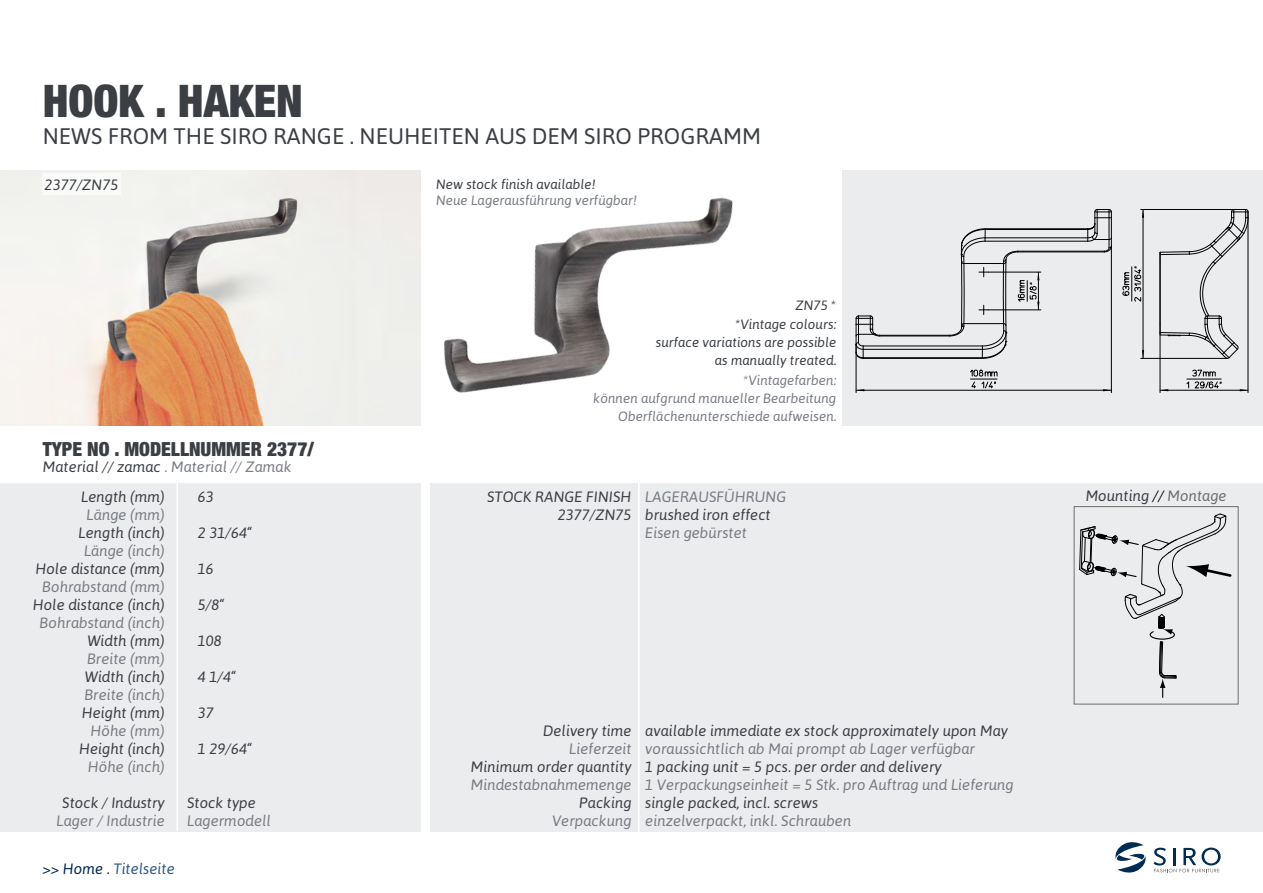
<style>
.page{position:relative;width:1263px;height:893px;background:#fff}
.page>*{position:absolute;margin:0;border:0;box-sizing:border-box;transform-origin:0 0}
.t1{font:900 condensed 45px "Helvetica Neue LTW1 G";color:#3b3f44}
.t2{font:22.5px "Asap";color:#3b3f44}
.t3{font:900 condensed 19.5px "Helvetica Neue LTW1 G";color:#3b3f44}
.t4{font:italic 15px/18px "Asap";color:#3b3f44;text-align:right}
.t5{font:italic 15px "Asap";color:#787c83}
.t6{font:italic 15px "Asap";color:#305a80}
.t7{font:italic 13.5px "Asap";color:#787c83}
.t8{font:italic 13.5px "Asap";color:#3b3f44}
.s1{color:#3b3f44}
.s2{color:#00294e}
.s3{color:#000}
.s4{color:#6e6e6e}
</style>
<div class="page">
<div style="left:0;top:483px;width:421px;height:349px;background:#ebecee"></div>
<div style="left:430px;top:483px;width:832px;height:349px;background:#ebecee"></div>
<svg style="left:1153px;top:848px;width:68px;height:24px"></svg>
<svg style="left:1115px;top:842px;width:31px;height:31px"></svg>
<img style="left:0;top:170px;width:421px;height:255px">
<div style="left:842px;top:170px;width:421px;height:255px;background:#ebecee"></div>
<hr style="left:988px;top:310px;width:53px;height:1px;background:#000">
<hr style="left:988px;top:272px;width:53px;height:1px;background:#000">
<hr style="left:856px;top:390px;width:255px;height:1px;background:#000">
<hr style="left:1111px;top:246px;width:1px;height:147px;background:#000">
<hr style="left:856px;top:344px;width:1px;height:49px;background:#000">
<svg style="left:856px;top:389px;width:8px;height:2px"></svg>
<svg style="left:1103px;top:389px;width:8px;height:2px"></svg>
<svg style="left:970px;top:369px;width:28px;height:19px"></svg>
<hr style="left:1018px;top:251px;width:86px;height:1px;background:#000">
<hr style="left:1018px;top:252px;width:86px;height:1px;background:#000">
<hr style="left:985px;top:229px;width:103px;height:1px;background:#000">
<hr style="left:863px;top:357px;width:119px;height:1px;background:#000">
<hr style="left:880px;top:335px;width:70px;height:1px;background:#000">
<hr style="left:880px;top:336px;width:70px;height:1px;background:#000">
<hr style="left:863px;top:346px;width:119px;height:1px;background:#000">
<hr style="left:863px;top:349px;width:119px;height:1px;background:#000">
<hr style="left:863px;top:358px;width:119px;height:1px;background:#000">
<hr style="left:985px;top:228px;width:103px;height:1px;background:#000">
<hr style="left:985px;top:241px;width:103px;height:1px;background:#000">
<hr style="left:985px;top:238px;width:103px;height:1px;background:#000">
<svg style="left:855px;top:315px;width:25px;height:44px"></svg>
<svg style="left:949px;top:228px;width:90px;height:131px"></svg>
<svg style="left:1087px;top:209px;width:25px;height:44px"></svg>
<hr style="left:1160px;top:390px;width:88px;height:1px;background:#000">
<hr style="left:1160px;top:252px;width:1px;height:141px;background:#000">
<hr style="left:1248px;top:212px;width:1px;height:181px;background:#000">
<svg style="left:1240px;top:389px;width:8px;height:2px"></svg>
<svg style="left:1160px;top:389px;width:8px;height:2px"></svg>
<svg style="left:1186px;top:369px;width:35px;height:19px"></svg>
<hr style="left:1187px;top:379px;width:34px;height:1px;background:#000">
<hr style="left:1143px;top:209px;width:1px;height:149px;background:#000">
<hr style="left:1141px;top:209px;width:93px;height:1px;background:#000">
<hr style="left:1141px;top:358px;width:86px;height:1px;background:#000">
<svg style="left:1142px;top:350px;width:2px;height:8px"></svg>
<svg style="left:1142px;top:210px;width:2px;height:8px"></svg>
<svg style="left:1122px;top:266px;width:19px;height:36px"></svg>
<hr style="left:1131px;top:267px;width:1px;height:34px;background:#000">
<svg style="left:1159px;top:209px;width:90px;height:150px"></svg>
<img style="left:444px;top:197px;width:289px;height:196px">
<div style="left:43px;top:173px;width:78px;height:22px;background:#fff"></div>
<hr style="left:176px;top:480px;width:2px;height:351px;background:#fff">
<hr style="left:638px;top:473px;width:1px;height:359px;background:#fff">
<svg style="left:1079px;top:514px;width:153px;height:183px"></svg>
<div style="left:1074px;top:506px;width:164px;height:198px;border:1px solid #6e6e6e"></div>
<h1 class="t1" style="left:43px;top:74px;width:262px">HOOK . HAKEN</h1>
<h2 class="t2" style="left:43px;top:123px;width:720px">NEWS FROM THE SIRO RANGE . NEUHEITEN AUS DEM SIRO PROGRAMM</h2>
<p class="t8" style="left:436px;top:176px;width:161px">New stock finish available!</p>
<p class="t7" style="left:436px;top:192px;width:203px">Neue Lagerausführung verfügbar!</p>
<p class="t4" style="left:45px;top:175px;width:75px">2377/ZN75</p>
<p class="t8" style="left:796px;top:298px;width:42px">ZN75 *</p>
<p class="t8" style="left:735px;top:317px;width:102px">*Vintage colours:</p>
<p class="t8" style="left:656px;top:334px;width:182px">surface variations are possible</p>
<p class="t7" style="left:743px;top:372px;width:94px">*Vintagefarben:</p>
<p class="t8" style="left:715px;top:352px;width:123px">as manually treated.</p>
<p class="t7" style="left:593px;top:390px;width:245px">können aufgrund manueller Bearbeitung</p>
<h3 class="t3" style="left:43px;top:438px;width:273px">TYPE NO . MODELLNUMMER 2377/</h3>
<p class="t5" style="left:43px;top:458px;width:250px"><span class="s1">Material // zamac</span> . Material // Zamak</p>
<p class="t4" style="left:81px;top:487px;width:85px">Length (mm)</p>
<p class="t5" style="left:87px;top:506px;width:80px">Länge (mm)</p>
<p class="t4" style="left:79px;top:523px;width:88px">Length (inch)</p>
<p class="t5" style="left:84px;top:542px;width:82px">Länge (inch)</p>
<p class="t4" style="left:35px;top:559px;width:131px">Hole distance (mm)</p>
<p class="t5" style="left:42px;top:578px;width:124px">Bohrabstand (mm)</p>
<p class="t4" style="left:33px;top:595px;width:134px">Hole distance (inch)</p>
<p class="t5" style="left:40px;top:614px;width:127px">Bohrabstand (inch)</p>
<p class="t4" style="left:87px;top:631px;width:79px">Width (mm)</p>
<p class="t5" style="left:87px;top:650px;width:79px">Breite (mm)</p>
<p class="t4" style="left:85px;top:667px;width:81px">Width (inch)</p>
<p class="t5" style="left:84px;top:686px;width:82px">Breite (inch)</p>
<p class="t4" style="left:82px;top:703px;width:84px">Height (mm)</p>
<p class="t5" style="left:91px;top:722px;width:76px">Höhe (mm)</p>
<p class="t4" style="left:79px;top:739px;width:87px">Height (inch)</p>
<p class="t5" style="left:88px;top:758px;width:78px">Höhe (inch)</p>
<p class="t4" style="left:62px;top:793px;width:104px">Stock / Industry</p>
<p class="t5" style="left:57px;top:812px;width:110px">Lager / Industrie</p>
<p class="t6" style="left:43px;top:860px;width:134px"><span class="s2">&gt;&gt; Home .</span> Titelseite</p>
<p class="t4" style="left:198px;top:487px;width:18px">63</p>
<p class="t4" style="left:198px;top:523px;width:56px">2 31/64“</p>
<p class="t4" style="left:198px;top:559px;width:18px">16</p>
<p class="t4" style="left:198px;top:595px;width:28px">5/8“</p>
<p class="t4" style="left:198px;top:631px;width:26px">108</p>
<p class="t4" style="left:198px;top:667px;width:40px">4 1/4“</p>
<p class="t4" style="left:198px;top:703px;width:18px">37</p>
<p class="t4" style="left:198px;top:739px;width:56px">1 29/64“</p>
<p class="t4" style="left:187px;top:793px;width:70px">Stock type</p>
<p class="t5" style="left:187px;top:812px;width:85px">Lagermodell</p>
<p class="t7" style="left:618px;top:408px;width:220px">Oberflächenunterschiede aufweisen.</p>
<p class="t4" style="left:487px;top:487px;width:146px">STOCK RANGE FINISH<br>2377/ZN75</p>
<p class="t5" style="left:645px;top:488px;width:143px">LAGERAUSFÜHRUNG</p>
<p class="t4" style="left:645px;top:505px;width:127px">brushed iron effect</p>
<p class="t5" style="left:645px;top:524px;width:103px">Eisen gebürstet</p>
<p class="t4" style="left:543px;top:721px;width:90px">Delivery time</p>
<p class="t5" style="left:569px;top:740px;width:64px">Lieferzeit</p>
<p class="t4" style="left:471px;top:757px;width:162px">Minimum order quantity</p>
<p class="t5" style="left:471px;top:776px;width:162px">Mindestabnahmemenge</p>
<p class="t4" style="left:579px;top:793px;width:54px">Packing</p>
<p class="t5" style="left:552px;top:812px;width:81px">Verpackung</p>
<p class="t4" style="left:645px;top:721px;width:364px">available immediate ex stock approximately upon May</p>
<p class="t5" style="left:645px;top:740px;width:331px">voraussichtlich ab Mai prompt ab Lager verfügbar</p>
<p class="t4" style="left:645px;top:757px;width:298px">1 packing unit = 5 pcs. per order and delivery</p>
<p class="t5" style="left:645px;top:776px;width:370px">1 Verpackungseinheit = 5 Stk. pro Auftrag und Lieferung</p>
<p class="t4" style="left:645px;top:793px;width:174px">single packed, incl. screws</p>
<p class="t5" style="left:645px;top:812px;width:208px">einzelverpackt, inkl. Schrauben</p>
<p class="t4" style="left:1086px;top:486px;width:142px">Mounting <span class="s3">//</span> <span class="s4">Montage</span></p>
</div>
